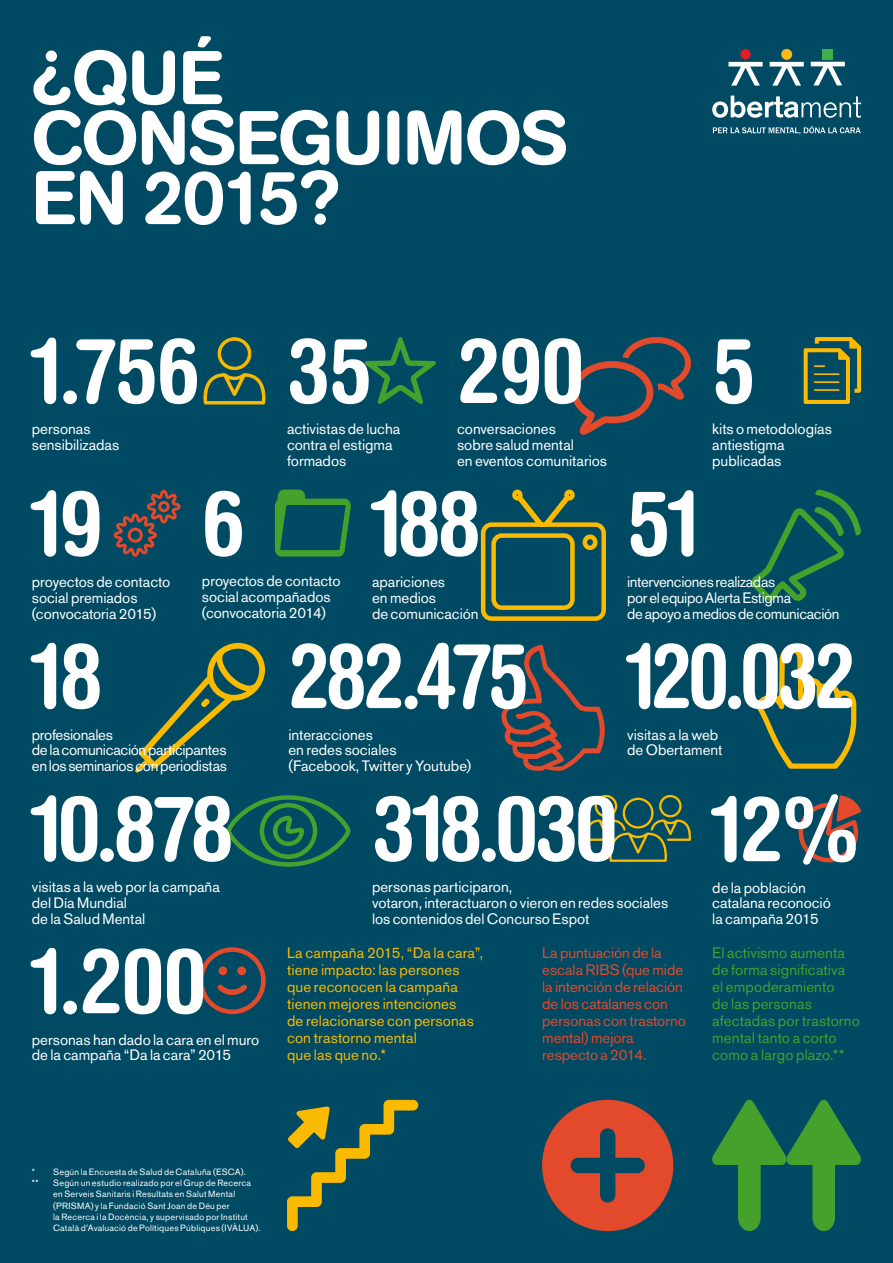
<style>
.page{position:relative;width:893px;height:1263px;background:#004a63}
.page>*{position:absolute;margin:0;border:0;box-sizing:border-box;transform-origin:0 0}
.t1{font:700 condensed 90px "Helvetica Rounded LT Std";letter-spacing:-.035em;color:#fff}
.t2{font:700 condensed 90px "Helvetica Rounded LT Std";letter-spacing:-.035em;color:#fff;scale:.95 1}
.t3{font:500 75px/60px "AG Book Rounded";letter-spacing:-.01em;color:#fff}
.t4{font:15px/15.8px "Akzidenz Grotesk BQ";color:#fff}
.t5{font:15px/17.1px "Akzidenz Grotesk BQ";letter-spacing:.01em;color:#faba00}
.t6{font:15px/15.8px "Akzidenz Grotesk BQ";letter-spacing:-.02em;color:#fff}
.t7{font:15px/17.1px "Akzidenz Grotesk BQ";letter-spacing:.01em;color:#45a12b}
.t8{font:15px/17.1px "Akzidenz Grotesk BQ";color:#e3492b}
.t9{font:9px/11.2px "Akzidenz Grotesk BQ";letter-spacing:.025em;color:#fff}
</style>
<div class="page">
<svg style="left:365px;top:337px;width:71px;height:67px"></svg>
<svg style="left:135px;top:642px;width:130px;height:131px"></svg>
<svg style="left:501px;top:644px;width:104px;height:127px"></svg>
<svg style="left:571px;top:337px;width:120px;height:98px"></svg>
<svg style="left:113px;top:489px;width:68px;height:68px"></svg>
<svg style="left:275px;top:490px;width:76px;height:66px"></svg>
<svg style="left:749px;top:48px;width:113px;height:1052px"></svg>
<svg style="left:226px;top:795px;width:125px;height:72px"></svg>
<svg style="left:480px;top:489px;width:126px;height:132px"></svg>
<svg style="left:749px;top:489px;width:112px;height:117px"></svg>
<svg style="left:797px;top:795px;width:64px;height:67px"></svg>
<svg style="left:287px;top:1100px;width:131px;height:131px"></svg>
<svg style="left:542px;top:1100px;width:131px;height:131px"></svg>
<svg style="left:712px;top:1100px;width:149px;height:131px"></svg>
<svg style="left:585px;top:795px;width:106px;height:67px"></svg>
<svg style="left:203px;top:337px;width:63px;height:68px"></svg>
<svg style="left:199px;top:947px;width:67px;height:67px"></svg>
<div style="left:823px;top:49px;width:10px;height:10px;background:#40ae49"></div>
<svg style="left:811px;top:62px;width:34px;height:23px"></svg>
<div style="left:781px;top:49px;width:11px;height:11px;background:#fcb814;border-radius:50%"></div>
<svg style="left:770px;top:62px;width:34px;height:24px"></svg>
<svg style="left:728px;top:49px;width:35px;height:37px"></svg>
<svg style="left:712px;top:96px;width:149px;height:22px"></svg>
<svg style="left:713px;top:126px;width:148px;height:8px"></svg>
<p class="t3" style="left:32px;top:49px;width:537px">¿QUÉ<br>CONSEGUIMOS</p>
<p class="t3" style="left:32px;top:169px;width:309px">EN 2015?</p>
<p class="t1" style="left:32px;top:316px;width:170px">1.756</p>
<p class="t4" style="left:32px;top:421px;width:89px">personas sensibilizadas</p>
<p class="t1" style="left:287px;top:316px;width:87px">35</p>
<p class="t4" style="left:287px;top:421px;width:115px">activistas de lucha contra el estigma formados</p>
<p class="t1" style="left:457px;top:316px;width:129px">290</p>
<p class="t4" style="left:457px;top:421px;width:151px">conversaciones<br>sobre salud mental<br>en eventos comunitarios</p>
<p class="t1" style="left:32px;top:469px;width:72px">19</p>
<p class="t4" style="left:32px;top:574px;width:140px">proyectos de contacto social premiados (convocatoria 2015)</p>
<p class="t1" style="left:202px;top:469px;width:45px">6</p>
<p class="t4" style="left:202px;top:573px;width:140px">proyectos de contacto social acompañados (convocatoria 2014)</p>
<p class="t1" style="left:372px;top:469px;width:110px">188</p>
<p class="t4" style="left:372px;top:574px;width:108px">apariciones<br>en medios<br>de comunicación</p>
<p class="t1" style="left:32px;top:621px;width:72px">18</p>
<p class="t6" style="left:32px;top:726px;width:197px">profesionales<br>de la comunicación participantes en los seminarios con periodistas</p>
<p class="t2" style="left:288px;top:621px;width:255px">282.475</p>
<p class="t4" style="left:288px;top:726px;width:184px">interacciones<br>en redes sociales<br>(Facebook, Twitter y Youtube)</p>
<p class="t1" style="left:712px;top:316px;width:45px">5</p>
<p class="t4" style="left:712px;top:421px;width:121px">kits o metodologías antiestigma publicadas</p>
<p class="t1" style="left:627px;top:469px;width:73px">51</p>
<p class="t6" style="left:627px;top:574px;width:214px">intervenciones realizadas<br>por el equipo Alerta Estigma<br>de apoyo a medios de comunicación</p>
<p class="t2" style="left:627px;top:621px;width:242px">120.032</p>
<p class="t4" style="left:627px;top:726px;width:97px">visitas a la web de Obertament</p>
<p class="t1" style="left:32px;top:774px;width:203px">10.878</p>
<p class="t4" style="left:32px;top:879px;width:190px">visitas a la web por la campaña del Día Mundial<br>de la Salud Mental</p>
<p class="t1" style="left:32px;top:926px;width:176px">1.200</p>
<p class="t4" style="left:32px;top:1031px;width:229px">personas han dado la cara en el muro de la campaña “Da la cara” 2015</p>
<p class="t1" style="left:372px;top:774px;width:247px">318.030</p>
<p class="t4" style="left:372px;top:879px;width:298px">personas participaron,<br>votaron, interactuaron o vieron en redes sociales los contenidos del Concurso Espot</p>
<p class="t1" style="left:712px;top:774px;width:149px">12%</p>
<p class="t4" style="left:712px;top:879px;width:120px">de la población catalana reconoció la campaña 2015</p>
<p class="t5" style="left:287px;top:944px;width:198px">La campaña 2015, “Da la cara”, tiene impacto: las persones que reconocen la campaña tienen mejores intenciones<br>de relacionarse con personas con trastorno mental<br>que las que no.*</p>
<p class="t7" style="left:712px;top:944px;width:149px">El activismo aumenta de forma significativa el empoderamiento<br>de las personas afectadas por trastorno mental tanto a corto como a largo plazo.**</p>
<p class="t8" style="left:542px;top:944px;width:145px">La puntuación de la escala RIBS (que mide la intención de relación de los catalanes con personas con trastorno mental) mejora respecto a 2014.</p>
<p class="t9" style="left:32px;top:1166px;width:216px">* Según la Encuesta de Salud de Cataluña (ESCA).</p>
<p class="t9" style="left:32px;top:1177px;width:8px">**</p>
<p class="t9" style="left:53px;top:1177px;width:209px">Según un estudio realizado por el Grup de Recerca en Serveis Sanitaris i Resultats en Salut Mental (PRISMA) y la Fundació Sant Joan de Déu per<br>la Recerca i la Docència, y supervisado por Institut Català d’Avaluació de Polítiques Públiques (IVÀLUA).</p>
</div>
